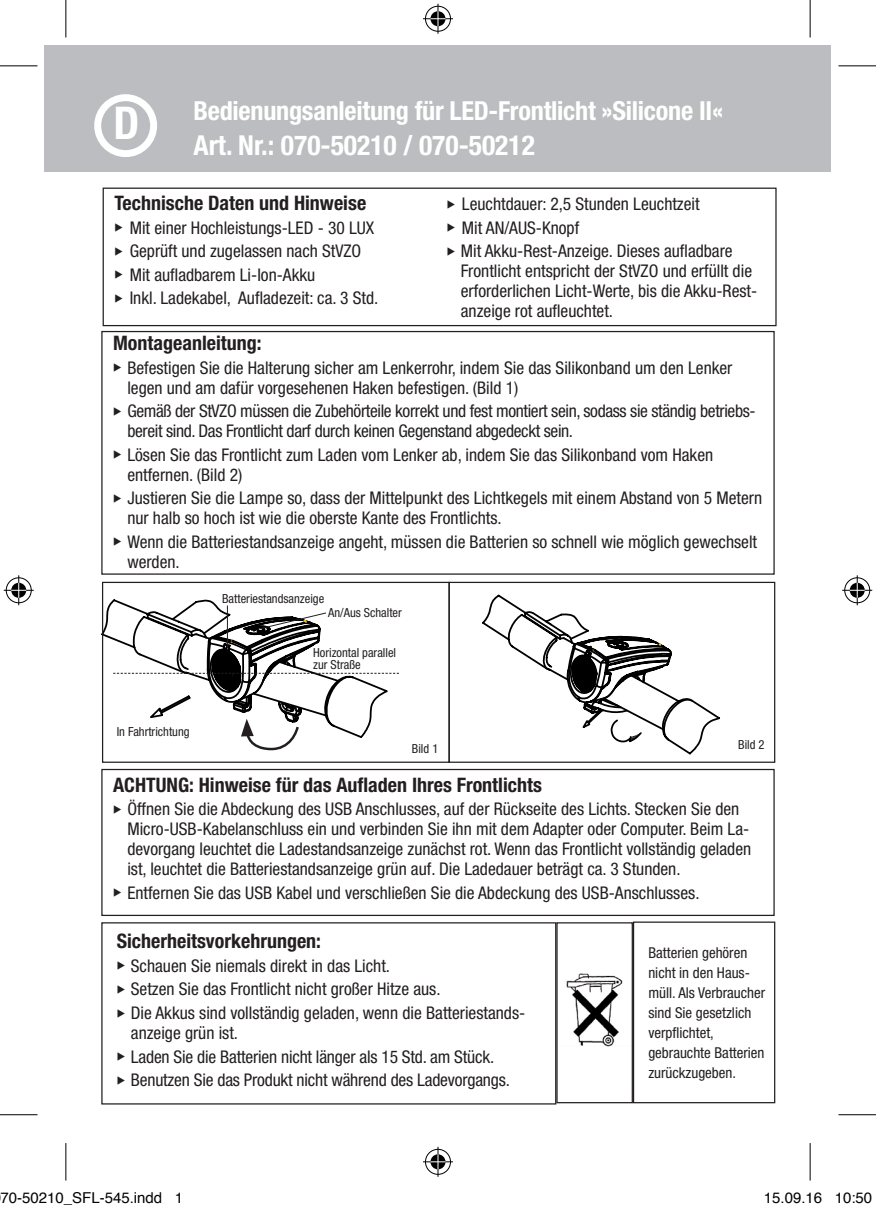
<style>
.page{position:relative;width:876px;height:1211px;background:#fff}
.page>*{position:absolute;margin:0;border:0;box-sizing:border-box;transform-origin:0 0}
.t1{font:700 condensed 45.25px "Helvetica Neue LT Std";color:#fff}
.t2{font:700 condensed 27.5px "Helvetica Neue LT Std";color:#fff}
.t3{font:700 condensed 26.25px "Helvetica Neue LT Std";letter-spacing:-.01em;color:#fff}
.t4{font:700 condensed 20px "Helvetica Neue LT Std";color:#231f20}
.t5{font:condensed 17.5px/20px "Helvetica Neue LT Std";color:#231f20}
.t6{font:condensed 17.5px/20px "Helvetica Neue LT Std";letter-spacing:-.02em;color:#231f20}
.t7{font:condensed 15px/20px "Helvetica Neue LT Std";color:#231f20}
.t8{font:15px "Helvetica";color:#000}
.t9{font:condensed 12.5px/12.5px "Helvetica Neue LT Std";color:#231f20}
</style>
<div class="page">
<div style="left:45px;top:46px;width:786px;height:126px;background:#bcbdc0"></div>
<div style="left:101px;top:331px;width:674px;height:244px;border:1px solid #231f20"></div>
<div style="left:101px;top:769px;width:674px;height:147px;border:1px solid #231f20"></div>
<div style="left:94px;top:94px;width:63px;height:63px;border:7px solid #fff;border-radius:50%"></div>
<div style="left:103px;top:188px;width:673px;height:138px;border:1px solid #231f20"></div>
<div style="left:101px;top:922px;width:455px;height:182px;border:1px solid #231f20"></div>
<div style="left:633px;top:921px;width:142px;height:182px;border:1px solid #231f20"></div>
<img style="left:566px;top:973px;width:57px;height:74px">
<div style="left:556px;top:922px;width:77px;height:181px;border:1px solid #231f20"></div>
<svg style="left:101px;top:599px;width:298px;height:152px"></svg>
<svg style="left:482px;top:594px;width:238px;height:161px"></svg>
<div style="left:102px;top:582px;width:348px;height:181px;border:1px solid #231f20"></div>
<div style="left:449px;top:582px;width:326px;height:181px;border:1px solid #231f20"></div>
<svg style="left:809px;top:0;width:1px;height:37px"></svg>
<svg style="left:809px;top:1143px;width:1px;height:38px"></svg>
<hr style="left:0;top:65px;width:38px;height:1px;background:#000">
<hr style="left:838px;top:65px;width:38px;height:1px;background:#000">
<hr style="left:0;top:1114px;width:38px;height:1px;background:#000">
<hr style="left:838px;top:1114px;width:38px;height:1px;background:#000">
<hr style="left:65px;top:0;width:1px;height:37px;background:#000">
<hr style="left:65px;top:1143px;width:1px;height:38px;background:#000">
<hr style="left:810px;top:0;width:1px;height:37px;background:#000">
<hr style="left:810px;top:1143px;width:1px;height:38px;background:#000">
<div style="left:424px;top:5px;width:28px;height:28px;border:3px solid #fff;border-radius:50%"></div>
<hr style="left:423px;top:17px;width:30px;height:3px;background:#fff">
<hr style="left:436px;top:4px;width:3px;height:30px;background:#fff">
<div style="left:429px;top:10px;width:18px;height:18px;border:3px solid #fff;border-radius:50%"></div>
<div style="left:425px;top:6px;width:26px;height:26px;border:1px solid #000;border-radius:50%"></div>
<hr style="left:423px;top:18px;width:30px;height:1px;background:#000">
<hr style="left:437px;top:4px;width:1px;height:30px;background:#000">
<svg style="left:430px;top:11px;width:15px;height:15px"></svg>
<div style="left:424px;top:1148px;width:28px;height:28px;border:3px solid #fff;border-radius:50%"></div>
<hr style="left:423px;top:1160px;width:30px;height:3px;background:#fff">
<hr style="left:436px;top:1147px;width:3px;height:30px;background:#fff">
<div style="left:429px;top:1153px;width:18px;height:18px;border:3px solid #fff;border-radius:50%"></div>
<div style="left:425px;top:1149px;width:26px;height:26px;border:1px solid #000;border-radius:50%"></div>
<hr style="left:423px;top:1161px;width:30px;height:1px;background:#000">
<hr style="left:437px;top:1147px;width:1px;height:30px;background:#000">
<svg style="left:430px;top:1154px;width:15px;height:15px"></svg>
<div style="left:5px;top:576px;width:28px;height:28px;border:3px solid #fff;border-radius:50%"></div>
<hr style="left:4px;top:589px;width:30px;height:3px;background:#fff">
<hr style="left:17px;top:575px;width:3px;height:30px;background:#fff">
<div style="left:10px;top:581px;width:18px;height:18px;border:3px solid #fff;border-radius:50%"></div>
<div style="left:6px;top:577px;width:26px;height:26px;border:1px solid #000;border-radius:50%"></div>
<hr style="left:4px;top:590px;width:30px;height:1px;background:#000">
<hr style="left:18px;top:575px;width:1px;height:30px;background:#000">
<svg style="left:11px;top:583px;width:15px;height:15px"></svg>
<div style="left:843px;top:576px;width:28px;height:28px;border:3px solid #fff;border-radius:50%"></div>
<hr style="left:842px;top:589px;width:30px;height:3px;background:#fff">
<svg style="left:855px;top:575px;width:4px;height:30px"></svg>
<div style="left:848px;top:581px;width:18px;height:18px;border:3px solid #fff;border-radius:50%"></div>
<div style="left:844px;top:577px;width:26px;height:26px;border:1px solid #000;border-radius:50%"></div>
<hr style="left:842px;top:590px;width:30px;height:1px;background:#000">
<hr style="left:857px;top:575px;width:1px;height:30px;background:#000">
<svg style="left:850px;top:583px;width:15px;height:15px"></svg>
<h1 class="t1" style="left:114px;top:95px;width:27px">D</h1>
<h3 class="t3" style="left:193px;top:95px;width:531px">Bedienungsanleitung für LED-Frontlicht »Silicone II«</h3>
<h2 class="t2" style="left:193px;top:129px;width:343px">Art. Nr.: 070-50210 / 070-50212</h2>
<p class="t4" style="left:114px;top:191px;width:253px">Technische Daten und Hinweise</p>
<p class="t5" style="left:114px;top:217px;width:261px">◆ Mit einer Hochleistungs-LED - 30 LUX</p>
<p class="t5" style="left:114px;top:241px;width:248px">◆ Geprüft und zugelassen nach StVZO</p>
<p class="t5" style="left:114px;top:265px;width:202px">◆ Mit aufladbarem Li-Ion-Akku</p>
<p class="t5" style="left:114px;top:288px;width:265px">◆ Inkl. Ladekabel, Aufladezeit: ca. 3 Std.</p>
<p class="t5" style="left:447px;top:194px;width:254px">◆ Leuchtdauer: 2,5 Stunden Leuchtzeit</p>
<p class="t5" style="left:447px;top:218px;width:134px">◆ Mit AN/AUS-Knopf</p>
<p class="t5" style="left:461px;top:241px;width:298px;text-indent:-14px">◆ Mit Akku-Rest-Anzeige. Dieses aufladbare Frontlicht entspricht der StVZO und erfüllt die erforderlichen Licht-Werte, bis die Akku-Rest&shy;anzeige rot aufleuchtet.</p>
<p class="t4" style="left:113px;top:331px;width:150px">Montageanleitung:</p>
<p class="t5" style="left:127px;top:357px;width:606px;text-indent:-14px">◆ Befestigen Sie die Halterung sicher am Lenkerrohr, indem Sie das Silikonband um den Lenker legen und am dafür vorgesehenen Haken befestigen. (Bild 1)</p>
<p class="t6" style="left:127px;top:401px;width:630px;text-indent:-14px">◆ Gemäß der StVZO müssen die Zubehörteile korrekt und fest montiert sein, sodass sie ständig betriebs&shy;bereit sind. Das Frontlicht darf durch keinen Gegenstand abgedeckt sein.</p>
<p class="t5" style="left:127px;top:444px;width:587px;text-indent:-14px">◆ Lösen Sie das Frontlicht zum Laden vom Lenker ab, indem Sie das Silikonband vom Haken entfernen. (Bild 2)</p>
<p class="t5" style="left:127px;top:488px;width:636px;text-indent:-14px">◆ Justieren Sie die Lampe so, dass der Mittelpunkt des Lichtkegels mit einem Abstand von 5 Metern nur halb so hoch ist wie die oberste Kante des Frontlichts.</p>
<p class="t5" style="left:127px;top:531px;width:631px;text-indent:-14px">◆ Wenn die Batteriestandsanzeige angeht, müssen die Batterien so schnell wie möglich gewechselt werden.</p>
<p class="t9" style="left:222px;top:593px;width:104px">Batteriestandsanzeige</p>
<p class="t9" style="left:328px;top:607px;width:75px">An/Aus Schalter</p>
<p class="t9" style="left:117px;top:725px;width:74px">In Fahrtrichtung</p>
<p class="t9" style="left:313px;top:646px;width:84px">Horizontal parallel zur Straße</p>
<p class="t9" style="left:412px;top:742px;width:28px">Bild 1</p>
<p class="t9" style="left:738px;top:738px;width:28px">Bild 2</p>
<p class="t4" style="left:113px;top:772px;width:430px">ACHTUNG: Hinweise für das Aufladen Ihres Frontlichts</p>
<p class="t5" style="left:127px;top:799px;width:625px;text-indent:-14px">◆ Öffnen Sie die Abdeckung des USB Anschlusses, auf der Rückseite des Lichts. Stecken Sie den Micro-USB-Kabelanschluss ein und verbinden Sie ihn mit dem Adapter oder Computer. Beim La&shy;devorgang leuchtet die Ladestandsanzeige zunächst rot. Wenn das Frontlicht vollständig geladen ist, leuchtet die Batteriestandsanzeige grün auf. Die Ladedauer beträgt ca. 3 Stunden.</p>
<p class="t5" style="left:113px;top:882px;width:588px">◆ Entfernen Sie das USB Kabel und verschließen Sie die Abdeckung des USB-Anschlusses.</p>
<p class="t4" style="left:117px;top:929px;width:206px">Sicherheitsvorkehrungen:</p>
<p class="t5" style="left:117px;top:956px;width:275px">◆ Schauen Sie niemals direkt in das Licht.</p>
<p class="t5" style="left:117px;top:979px;width:325px">◆ Setzen Sie das Frontlicht nicht großer Hitze aus.</p>
<p class="t5" style="left:131px;top:1003px;width:396px;text-indent:-14px">◆ Die Akkus sind vollständig geladen, wenn die Batteriestands&shy;anzeige grün ist.</p>
<p class="t5" style="left:117px;top:1046px;width:379px">◆ Laden Sie die Batterien nicht länger als 15 Std. am Stück.</p>
<p class="t5" style="left:117px;top:1070px;width:395px">◆ Benutzen Sie das Produkt nicht während des Ladevorgangs.</p>
<p class="t7" style="left:648px;top:942px;width:118px">Batterien gehören nicht in den Haus&shy;müll. Als Verbraucher sind Sie gesetzlich verpflichtet, gebrauchte Batterien zurückzugeben.</p>
<p class="t8" style="left:0;top:1187px;width:184px">70-50210_SFL-545.indd 1</p>
<p class="t8" style="left:764px;top:1187px;width:110px">15.09.16 10:50</p>
</div>
